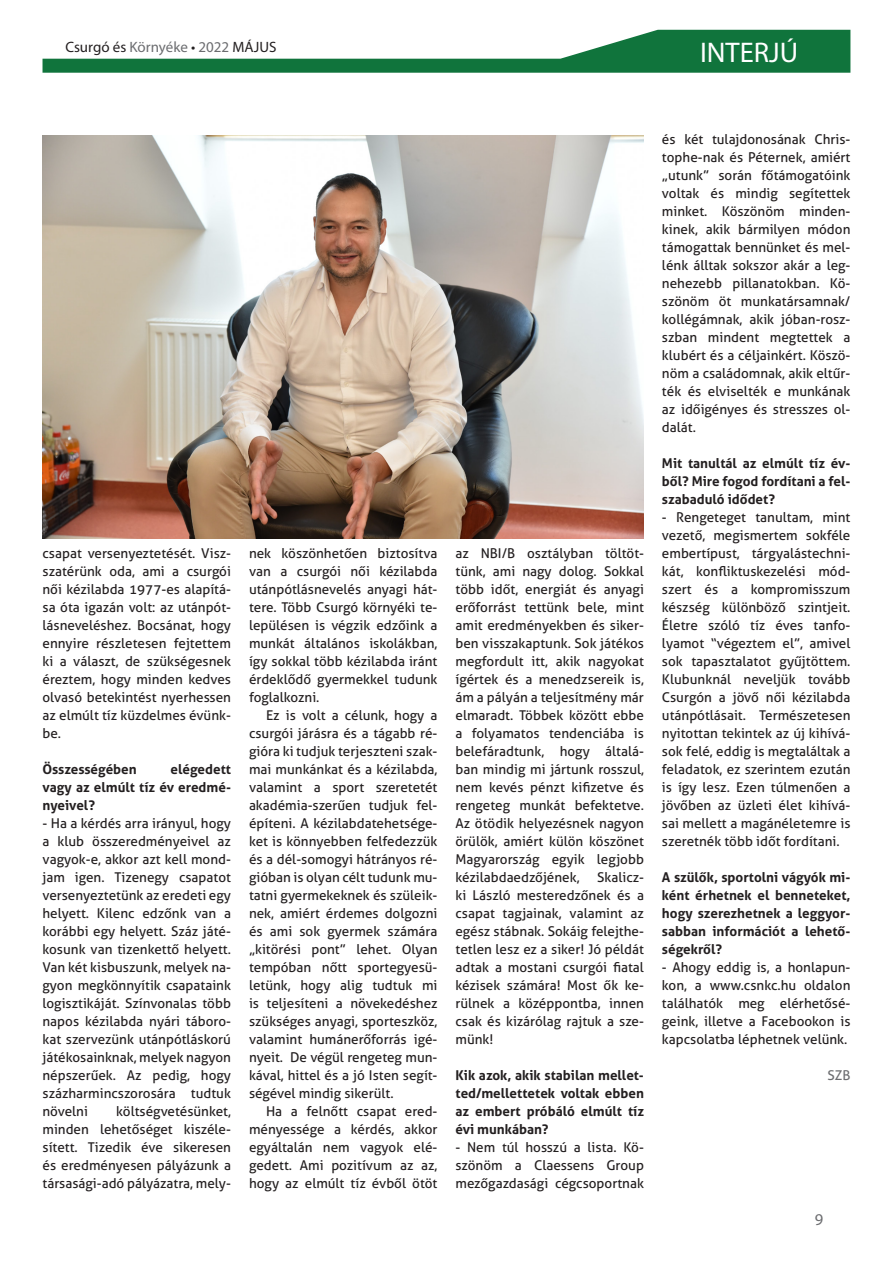
<style>
.page{position:relative;width:893px;height:1263px;background:#fff}
.page>*{position:absolute;margin:0;border:0;box-sizing:border-box;transform-origin:0 0}
.t1{font:28.5px "Myriad Pro";color:#fff}
.t2{font:16.5px "Myriad Pro";color:#6c6d70}
.t3{font:15px "Myriad Pro";color:#231f20}
.t4{font:13.5px/18px "Aller";color:#231f20;text-align:justify}
.t5{font:700 13.5px/18px "Aller";color:#231f20;text-align:justify}
.t6{font:13.5px "Aller";color:#6c6d70}
.s1{color:#6c6d70}
</style>
<div class="page">
<svg style="left:43px;top:30px;width:807px;height:43px"></svg>
<img style="left:43px;top:135px;width:601px;height:404px">
<p class="t3" style="left:65px;top:38px;width:213px">Csurgó és <span class="s1">Környéke</span> • <span class="s1">2022</span> MÁJUS</p>
<p class="t1" style="left:700px;top:35px;width:100px">INTERJÚ</p>
<p class="t4" style="left:43px;top:544px;width:190px">csapat versenyeztetését. Vis - szatérünk oda, ami a csurgói női kézilabda 1977-es alapítá&shy;sa óta igazán volt: az utánpót&shy;lásneveléshez. Bocsánat, hogy ennyire részletesen fejtettem ki a választ, de szükségesnek éreztem, hogy minden kedves olvasó betekintést nyerhessen az elmúlt tíz küzdelmes évünk&shy;be.</p>
<p class="t5" style="left:43px;top:760px;width:96px">Összességében</p>
<p class="t5" style="left:43px;top:760px;width:190px;text-indent:128px">elégedett vagy az elmúlt tíz év eredmé&shy;nyeivel?</p>
<p class="t4" style="left:43px;top:814px;width:190px">- Ha a kérdés arra irányul, hogy a klub összeredményeivel az vagyok-e, akkor azt kell mond&shy;jam igen. Tizenegy csapatot versenyeztetünk az eredeti egy helyett. Kilenc edzőnk van a korábbi egy helyett. Száz játé&shy;kosunk van tizenkettő helyett.<br>Van két kisbuszunk, melyek na&shy;gyon megkönnyítik csapataink logisztikáját. Színvonalas több napos kézilabda nyári táboro&shy;kat szervezünk utánpótláskorú játékosainknak, melyek nagyon népszerűek. Az pedig, hogy százharmincszorosára tudtuk növelni</p>
<p class="t4" style="left:43px;top:1102px;width:190px;text-indent:74px">költségvetésünket, minden lehetőséget kiszéle&shy;sített. Tizedik éve sikeresen és eredményesen pályázunk a társasági-adó pályázatra, mely-</p>
<p class="t4" style="left:249px;top:544px;width:190px">nek köszönhetően biztosítva van a csurgói női kézilabda utánpótlásnevelés anyagi hát&shy;tere. Több Csurgó környéki te&shy;lepülésen is végzik edzőink a munkát általános iskolákban, így sokkal több kézilabda iránt érdeklődő gyermekkel tudunk foglalkozni.</p>
<p class="t4" style="left:249px;top:706px;width:190px;text-indent:17px">Ez is volt a célunk, hogy a csurgói járásra és a tágabb ré&shy;gióra ki tudjuk terjeszteni szak&shy;mai munkánkat és a kézilabda, valamint a sport szeretetét akadémia-szerűen tudjuk fel&shy;építeni. A kézilabdatehetsége&shy;ket is könnyebben felfedezzük és a dél-somogyi hátrányos ré&shy;gióban is olyan célt tudunk mu&shy;tatni gyermekeknek és szüleik&shy;nek, amiért érdemes dolgozni és ami sok gyermek számára „kitörési pont” lehet. Olyan tempóban nőtt sportegyesü&shy;letünk, hogy alig tudtuk mi is teljesíteni a növekedéshez szükséges anyagi, sporteszköz, valamint humánerőforrás igé&shy;nyeit. De végül rengeteg mun&shy;kával, hittel és a jó Isten segít&shy;ségével mindig sikerült.</p>
<p class="t4" style="left:249px;top:1102px;width:190px;text-indent:17px">Ha a felnőtt csapat ered&shy;ményessége a kérdés, akkor egyáltalán nem vagyok elé&shy;gedett. Ami pozitívum az az, hogy az elmúlt tíz évből ötöt</p>
<p class="t4" style="left:455px;top:544px;width:190px">az NBI/B osztályban töltöt&shy;tünk, ami nagy dolog. Sokkal több időt, energiát és anyagi erőforrást tettünk bele, mint amit eredményekben és siker&shy;ben visszakaptunk. Sok játékos megfordult itt, akik nagyokat ígértek és a menedzsereik is, ám a pályán a teljesítmény már elmaradt. Többek között ebbe a folyamatos tendenciába is belefáradtunk, hogy általá&shy;ban mindig mi jártunk rosszul, nem kevés pénzt kifizetve és rengeteg munkát befektetve.<br>Az ötödik helyezésnek nagyon örülök, amiért külön köszönet Magyarország egyik legjobb kézilabdaedzőjének,</p>
<p class="t4" style="left:455px;top:868px;width:190px;text-indent:142px">Skalicz&shy;ki László mesteredzőnek és a csapat tagjainak, valamint az egész stábnak. Sokáig felejthe&shy;tetlen lesz ez a siker! Jó példát adtak a mostani csurgói fiatal kézisek számára! Most ők ke&shy;rülnek a középpontba, innen csak és kizárólag rajtuk a sze&shy;münk!</p>
<p class="t5" style="left:455px;top:1066px;width:190px">Kik azok, akik stabilan mellet&shy;ted/mellettetek voltak ebben az embert próbáló elmúlt tíz évi munkában?</p>
<p class="t4" style="left:455px;top:1138px;width:190px">- Nem túl hosszú a lista. Kö&shy;szönöm a Claessens Group mezőgazdasági cégcsoportnak</p>
<p class="t4" style="left:662px;top:130px;width:190px">és két tulajdonosának Chris&shy;tophe-nak és Péternek, amiért „utunk” során főtámogatóink voltak és mindig segítettek minket. Köszönöm minden&shy;kinek, akik bármilyen módon támogattak bennünket és mel&shy;lénk álltak sokszor akár a leg&shy;nehezebb pillanatokban. Kö&shy;szönöm öt munkatársamnak/ kollégámnak, akik jóban-ros - szban mindent megtettek a klubért és a céljainkért. Köszö&shy;nöm a családomnak, akik eltűr&shy;ték és elviselték e munkának az időigényes és stresszes ol&shy;dalát.</p>
<p class="t5" style="left:662px;top:454px;width:190px">Mit tanultál az elmúlt tíz év&shy;ből? Mire fogod fordítani a fel&shy;szabaduló idődet?</p>
<p class="t4" style="left:662px;top:508px;width:190px">- Rengeteget tanultam, mint vezető, megismertem sokféle embertípust, tárgyalástechni&shy;kát, konfliktuskezelési mód&shy;szert és a kompromisszum készség különböző szintjeit.<br>Életre szóló tíz éves tanfo&shy;lyamot “végeztem el”, amivel sok tapasztalatot gyűjtöttem.<br>Klubunknál neveljük tovább Csurgón a jövő női kézilabda utánpótlásait. Természetesen nyitottan tekintek az új kihívá&shy;sok felé, eddig is megtaláltak a feladatok, ez szerintem ezután is így lesz. Ezen túlmenően a jövőben az üzleti élet kihívá&shy;sai mellett a magánéletemre is szeretnék több időt fordítani.</p>
<p class="t5" style="left:662px;top:868px;width:190px">A szülők, sportolni vágyók mi&shy;ként érhetnek el benneteket, hogy szerezhetnek a leggyor&shy;sabban információt a lehető&shy;ségekről?</p>
<p class="t4" style="left:662px;top:958px;width:190px">- Ahogy eddig is, a honlapun&shy;kon, a www.csnkc.hu oldalon találhatók meg elérhetősé&shy;geink, illetve a Facebookon is kapcsolatba léphetnek velünk.</p>
<p class="t6" style="left:827px;top:1067px;width:25px">SZB</p>
<p class="t2" style="left:815px;top:1209px;width:10px">9</p>
</div>
